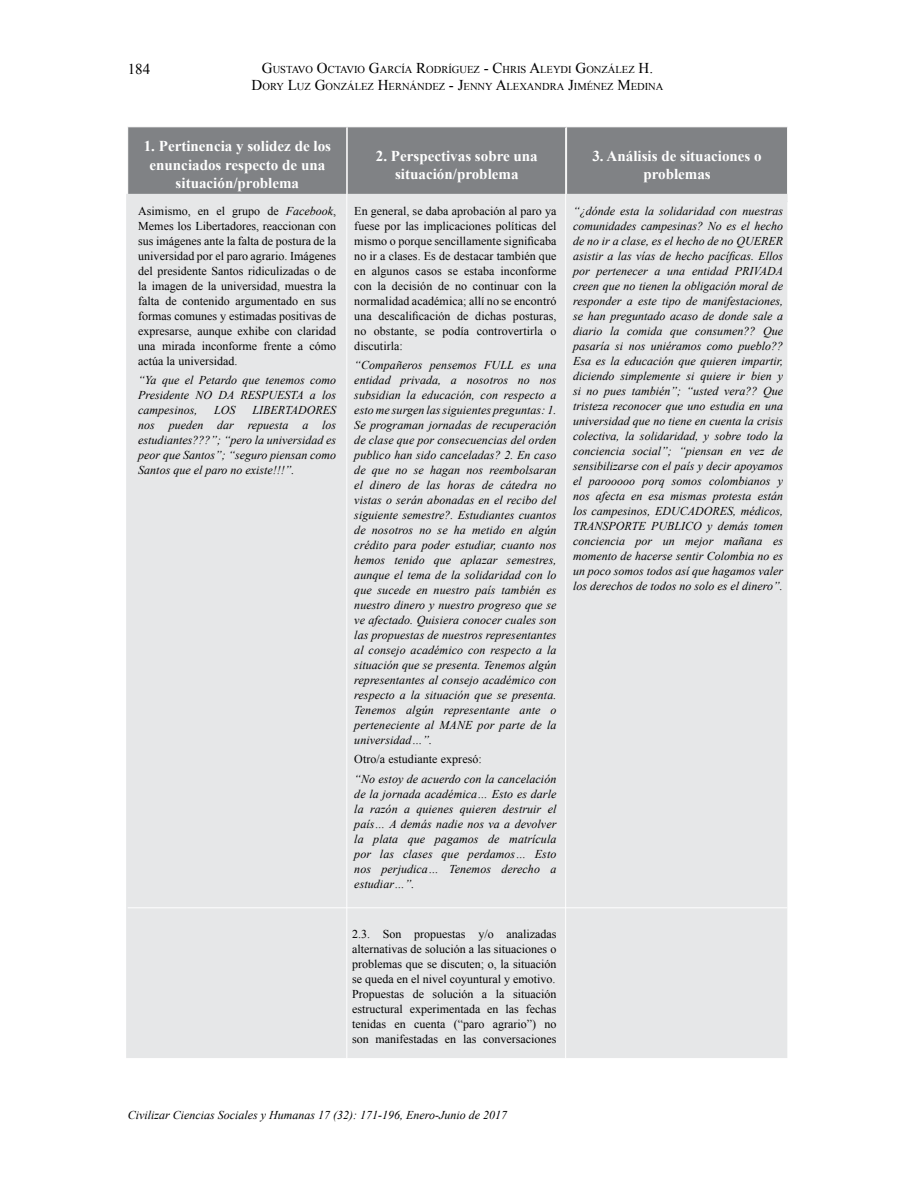
<style>
.page{position:relative;width:915px;height:1191px;background:#fff}
.page>*{position:absolute;margin:0;border:0;box-sizing:border-box;transform-origin:0 0}
.t1{font:700 15px/18px "Times New Roman";color:#fff;text-align:center}
.t2{font:15px "Times New Roman";color:#000}
.t3{font:italic 12px/15px "Times New Roman";color:#000;text-align:justify}
.t4{font:12px/15px "Times New Roman";color:#000;text-align:justify}
.t5{font:10.5px/16.5px "Times New Roman";color:#000;text-align:center}
.s1{font-size:15px}
.s2{font-style:italic}
</style>
<div class="page">
<div style="left:128px;top:127px;width:659px;height:67px;background:#808285"></div>
<hr style="left:346px;top:127px;width:1px;height:75px;background:#fff">
<hr style="left:566px;top:127px;width:1px;height:75px;background:#fff">
<div style="left:126px;top:194px;width:661px;height:864px;background:#e6e7e8"></div>
<hr style="left:346px;top:128px;width:1px;height:930px;background:#fff">
<hr style="left:565px;top:128px;width:1px;height:930px;background:#fff">
<hr style="left:128px;top:907px;width:659px;height:1px;background:#fff">
<p class="t2" style="left:128px;top:59px;width:24px">184</p>
<p class="t5" style="left:251px;top:61px;width:413px"><span class="s1">G</span>USTAVO <span class="s1">O</span>CTAVIO <span class="s1">G</span>ARCÍA <span class="s1">R</span>ODRÍGUEZ <span class="s1">- C</span>HRIS <span class="s1">A</span>LEYDI <span class="s1">G</span>ONZÁLEZ <span class="s1">H.<br>D</span>ORY <span class="s1">L</span>UZ <span class="s1">G</span>ONZÁLEZ <span class="s1">H</span>ERNÁNDEZ <span class="s1">- J</span>ENNY <span class="s1">A</span>LEXANDRA <span class="s1">J</span>IMÉNEZ <span class="s1">M</span>EDINA</p>
<p class="t1" style="left:144px;top:137px;width:189px">1. Pertinencia y solidez de los enunciados respecto de una situación/problema</p>
<p class="t1" style="left:376px;top:146px;width:163px">2. Perspectivas sobre una situación/problema</p>
<p class="t1" style="left:592px;top:146px;width:171px">3. Análisis de situaciones o problemas</p>
<p class="t4" style="left:138px;top:203px;width:199px">Asimismo, en el grupo de <span class="s2">Facebook</span>, Memes los Libertadores, reaccionan con sus imágenes ante la falta de postura de la universidad por el paro agrario. Imágenes del presidente Santos ridiculizadas o de la imagen de la universidad, muestra la falta de contenido argumentado en sus formas comunes y estimadas positivas de expresarse, aunque exhibe con claridad una mirada inconforme frente a cómo actúa la universidad.</p>
<p class="t3" style="left:138px;top:372px;width:199px">“Ya que el Petardo que tenemos como Presidente NO DA RESPUESTA a los campesinos,</p>
<p class="t4" style="left:354px;top:203px;width:204px">En general, se daba aprobación al paro ya fuese por las implicaciones políticas del mismo o porque sencillamente significaba no ir a clases. Es de destacar también que en algunos casos se estaba inconforme con la decisión de no continuar con la normalidad académica; allí no se encontró una descalificación de dichas posturas, no obstante, se podía controvertirla o discutirla:</p>
<p class="t3" style="left:354px;top:357px;width:204px">“Compañeros pensemos FULL es una entidad privada, a nosotros no nos subsidian la educación, con respecto a esto me surgen las siguientes preguntas: 1.<br>Se programan jornadas de recuperación de clase que por consecuencias del orden publico han sido canceladas? 2. En caso de que no se hagan nos reembolsaran el dinero de las horas de cátedra no vistas o serán abonadas en el recibo del siguiente semestre?. Estudiantes cuantos de nosotros no se ha metido en algún crédito para poder estudiar, cuanto nos hemos tenido que aplazar semestres, aunque el tema de la solidaridad con lo que sucede en nuestro país también es nuestro dinero y nuestro progreso que se ve afectado. Quisiera conocer cuales son las propuestas de nuestros representantes al consejo académico con respecto a la situación que se presenta. Tenemos algún representantes al consejo académico con respecto a la situación que se presenta.<br>Tenemos algún representante ante o perteneciente al MANE por parte de la universidad…”.</p>
<p class="t4" style="left:354px;top:751px;width:129px">Otro/a estudiante expresó:</p>
<p class="t3" style="left:354px;top:770px;width:203px">“No estoy de acuerdo con la cancelación de la jornada académica… Esto es darle la razón a quienes quieren destruir el país… A demás nadie nos va a devolver la plata que pagamos de matrícula por las clases que perdamos… Esto nos perjudica… Tenemos derecho a estudiar…”.</p>
<p class="t3" style="left:573px;top:203px;width:211px">“¿dónde esta la solidaridad con nuestras comunidades campesinas? No es el hecho de no ir a clase, es el hecho de no QUERER asistir a las vías de hecho pacíficas. Ellos por pertenecer a una entidad PRIVADA creen que no tienen la obligación moral de responder a este tipo de manifestaciones, se han preguntado acaso de donde sale a diario la comida que consumen?? Que pasaría si nos uniéramos como pueblo??<br>Esa es la educación que quieren impartir, diciendo simplemente si quiere ir bien y si no pues también”; “usted vera?? Que tristeza reconocer que uno estudia en una universidad que no tiene en cuenta la crisis colectiva, la solidaridad, y sobre todo la conciencia social”; “piensan en vez de sensibilizarse con el país y decir apoyamos el parooooo porq somos colombianos y nos afecta en esa mismas protesta están los campesinos, EDUCADORES, médicos, TRANSPORTE PUBLICO y demás tomen conciencia por un mejor mañana es momento de hacerse sentir Colombia no es un poco somos todos así que hagamos valer los derechos de todos no solo es el dinero”.</p>
<p class="t3" style="left:138px;top:402px;width:199px;text-indent:114px">LIBERTADORES nos pueden dar repuesta a los estudiantes???”; “pero la universidad es peor que Santos”; “seguro piensan como Santos que el paro no existe!!!”.</p>
<p class="t3" style="left:214px;top:402px;width:23px">LOS</p>
<p class="t4" style="left:352px;top:926px;width:206px">2.3. Son propuestas y/o analizadas alternativas de solución a las situaciones o problemas que se discuten; o, la situación se queda en el nivel coyuntural y emotivo.<br>Propuestas de solución a la situación estructural experimentada en las fechas tenidas en cuenta (“paro agrario”) no son manifestadas en las conversaciones</p>
<p class="t3" style="left:128px;top:1106px;width:381px">Civilizar Ciencias Sociales y Humanas 17 (32): 171-196, Enero-Junio de 2017</p>
</div>
